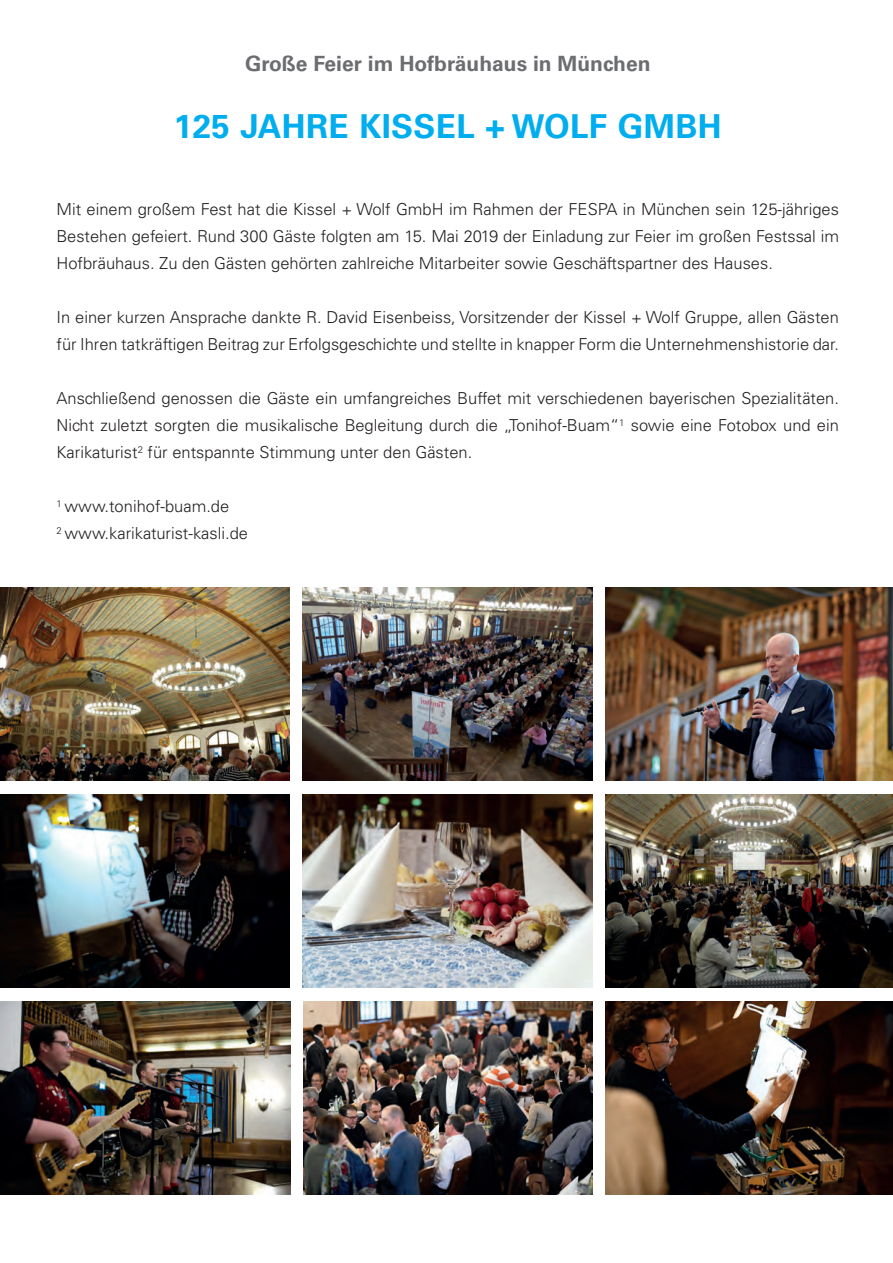
<style>
.page{position:relative;width:893px;height:1263px;background:#fff}
.page>*{position:absolute;margin:0;border:0;box-sizing:border-box;transform-origin:0 0}
.t1{font:700 33px "Univers LT Std";letter-spacing:.01em;color:#00aeef}
.t2{font:700 21px "Univers LT Std";color:#6c6d70}
.t3{font:300 16.5px/27px "Univers LT Std";color:#231f20;text-align:justify}
</style>
<div class="page">
<img style="left:0;top:588px;width:290px;height:193px">
<img style="left:303px;top:588px;width:289px;height:193px">
<img style="left:0;top:795px;width:290px;height:193px">
<img style="left:303px;top:795px;width:289px;height:193px">
<img style="left:605px;top:588px;width:288px;height:193px">
<img style="left:605px;top:795px;width:288px;height:193px">
<img style="left:1px;top:1002px;width:289px;height:193px">
<img style="left:303px;top:1002px;width:290px;height:193px">
<img style="left:606px;top:1002px;width:287px;height:193px">
<p class="t2" style="left:245px;top:51px;width:407px">Große Feier im Hofbräuhaus in München</p>
<h1 class="t1" style="left:174px;top:107px;width:549px">125 JAHRE KISSEL + WOLF GMBH</h1>
<p class="t3" style="left:57px;top:196px;width:784px">Mit einem großem Fest hat die Kissel + Wolf GmbH im Rahmen der FESPA in München sein 125-jähriges Bestehen gefeiert. Rund 300 Gäste folgten am 15. Mai 2019 der Einladung zur Feier im großen Festssal im Hofbräuhaus. Zu den Gästen gehörten zahlreiche Mitarbeiter sowie Geschäftspartner des Hauses.</p>
<p class="t3" style="left:57px;top:304px;width:784px">In einer kurzen Ansprache dankte R. David Eisenbeiss, Vorsitzender der Kissel + Wolf Gruppe, allen Gästen für Ihren tatkräftigen Beitrag zur Erfolgsgeschichte und stellte in knapper Form die Unternehmenshistorie dar.</p>
<p class="t3" style="left:57px;top:385px;width:784px">Anschließend genossen die Gäste ein umfangreiches Buffet mit verschiedenen bayerischen Spezialitäten.<br>Nicht zuletzt sorgten die musikalische Begleitung durch die „Tonihof-Buam“<sup>1</sup> sowie eine Fotobox und ein Karikaturist<sup>2</sup> für entspannte Stimmung unter den Gästen.</p>
<p class="t3" style="left:57px;top:493px;width:193px"><sup>1</sup> www.tonihof-buam.de<br><sup>2</sup> www.karikaturist-kasli.de</p>
</div>
